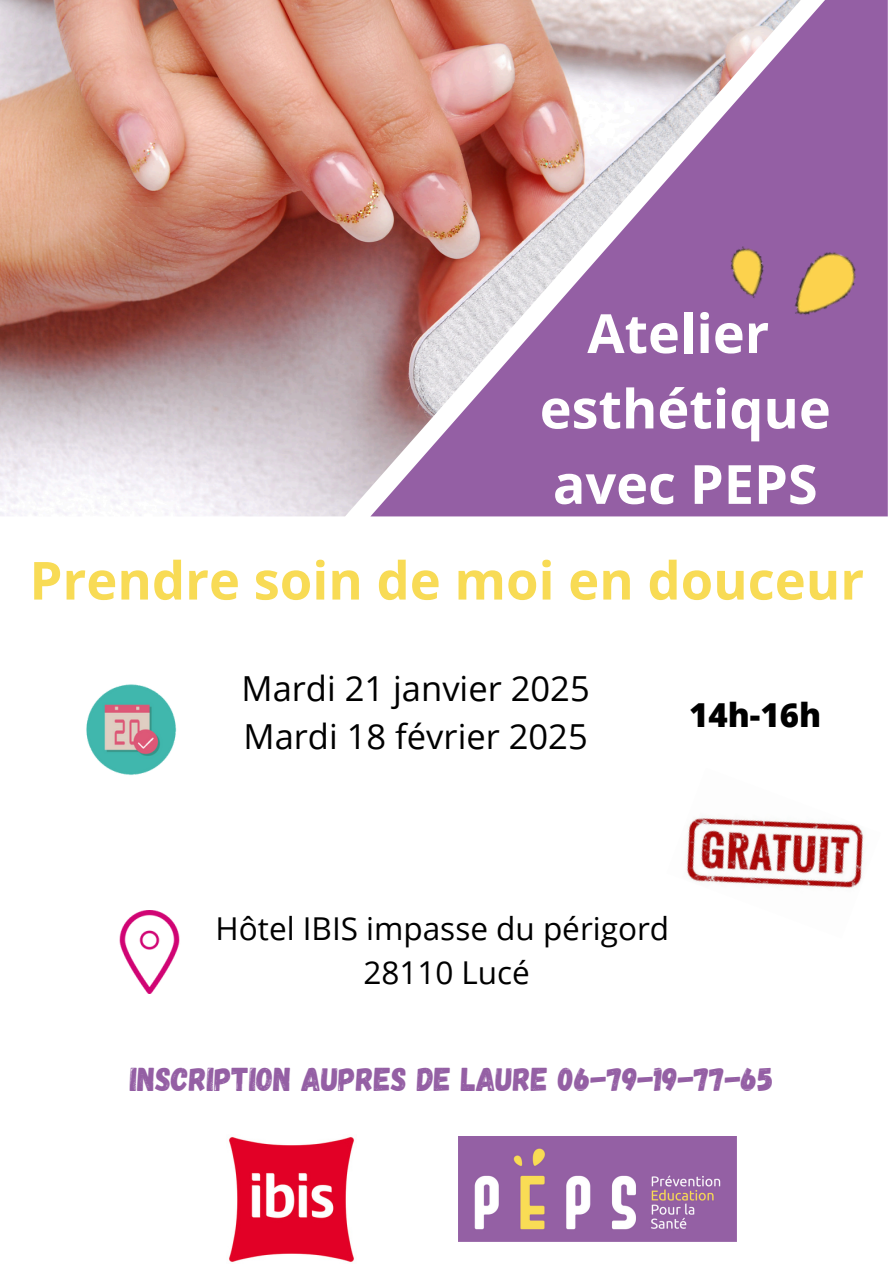
<style>
.page{position:relative;width:894px;height:1264px;background:#fff}
.page>*{position:absolute;margin:0;border:0;box-sizing:border-box;transform-origin:0 0}
.t1{font:700 54px/75.3px "Open Sans";color:#fff;text-align:center}
.t2{font:700 52.5px "Open Sans";color:#f8db55}
.t3{font:34.5px "Open Sans";color:#000}
.t4{font:33px "Gagalin";color:#945fa4}
.t5{font:800 33px "Open Sans";color:#000}
.t6{font:31.5px "Open Sans";color:#000}
</style>
<div class="page">
<img style="left:0;top:0;width:370px;height:516px">
<svg style="left:370px;top:0;width:517px;height:516px;background:#b385a5"></svg>
<img style="left:698px;top:203px;width:182px;height:145px">
<img style="left:119px;top:910px;width:61px;height:83px">
<img style="left:86px;top:684px;width:91px;height:91px">
<img style="left:458px;top:1136px;width:278px;height:105px">
<img style="left:686px;top:817px;width:178px;height:71px">
<img style="left:229px;top:1137px;width:125px;height:125px">
<p class="t1" style="left:539px;top:294px;width:292px">Atelier esthétique avec PEPS</p>
<h2 class="t2" style="left:29px;top:543px;width:835px">Prendre soin de moi en douceur</h2>
<p class="t3" style="left:241px;top:664px;width:349px">Mardi 21 janvier 2025</p>
<p class="t3" style="left:243px;top:711px;width:345px">Mardi 18 février 2025</p>
<p class="t5" style="left:689px;top:692px;width:133px">14h-16h</p>
<p class="t6" style="left:215px;top:906px;width:455px">Hôtel IBIS impasse du périgord</p>
<p class="t6" style="left:363px;top:950px;width:168px">28110 Lucé</p>
<p class="t4" style="left:130px;top:1057px;width:644px">INSCRIPTION AUPRES DE LAURE 06-79-19-77-65</p>
</div>
